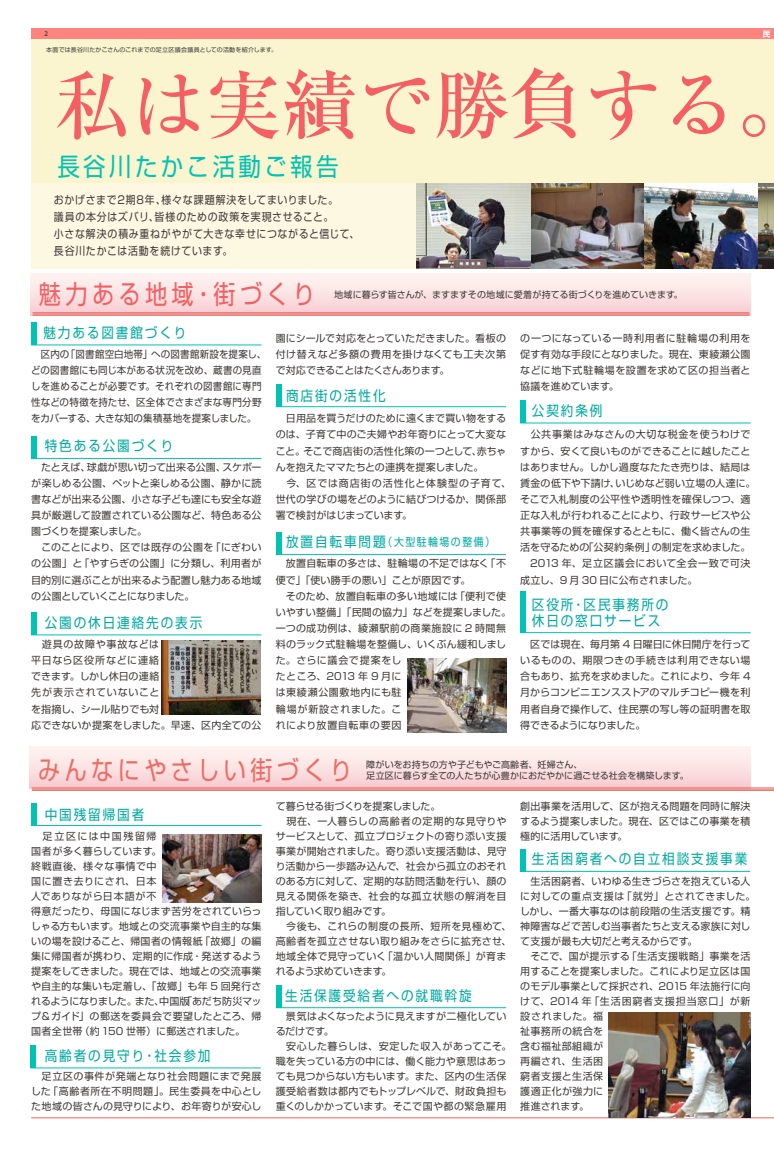
<style>
.page{position:relative;width:774px;height:1151px;background:#fff}
.page>*{position:absolute;margin:0;border:0;box-sizing:border-box;transform-origin:0 0}
.t1{font:500 76px "Ryumin Pro";color:#f45f63}
.t2{font:26px "Shin Go Pro";letter-spacing:.2em;color:#ec6d65;scale:.85 1}
.t3{font:26px "Shin Go Pro";letter-spacing:.2em;color:#f45f63;scale:.85 1}
.t4{font:25px "Shin Go Pro";letter-spacing:.15em;color:#00c3b4;scale:.9 1}
.t5{font:14px/16.1px "Shin Go Pro";letter-spacing:.15em;color:#00aba1;scale:.9 1}
.t6{font:11px/17px "Shin Go Pr 6";letter-spacing:.07em;color:#3e3a39;scale:.9 1}
.t7{font:11px "Shin Go Pro";letter-spacing:.15em;color:#00aba1;scale:.9 1}
.t8{font:10px/15px "Shin Go Pro";letter-spacing:.015em;color:#3e3a39}
.t9{font:10px/16.1px "Shin Go Pro";letter-spacing:.015em;color:#3e3a39;scale:.95 1}
.t10{font:9px/11px "Shin Go Pro";letter-spacing:.005em;color:#3e3a39}
.t11{font:6px "Shin Go Pro";letter-spacing:.02em;color:#3e3a39}
.t12{font:500 6px "UD Shin Go Pro";color:#3e3a39}
.s1{font-size:14px}
</style>
<div class="page">
<div style="left:30px;top:747px;width:720px;height:41px;background:linear-gradient(to bottom,#fef6f3,#f8cdd2)"></div>
<div style="left:30px;top:274px;width:721px;height:41px;background:linear-gradient(to bottom,#fff9f6,#f7c7cb)"></div>
<div style="left:31px;top:39px;width:743px;height:229px;background:#fbf5cf"></div>
<div style="left:31px;top:183px;width:386px;height:85px;background:#fcf8e2"></div>
<img style="left:417px;top:183px;width:357px;height:85px">
<div style="left:31px;top:29px;width:743px;height:10px;background:#ff837e"></div>
<hr style="left:33px;top:312px;width:716px;height:1px;background:#ec6d65">
<hr style="left:33px;top:314px;width:716px;height:1px;background:#ec6d65">
<hr style="left:33px;top:315px;width:716px;height:1px;background:#ec6d65">
<hr style="left:32px;top:787px;width:742px;height:1px;background:#ec6d65">
<hr style="left:32px;top:789px;width:742px;height:1px;background:#ec6d65">
<hr style="left:32px;top:790px;width:742px;height:1px;background:#ec6d65">
<hr style="left:31px;top:345px;width:230px;height:1px;background:#00c3b4">
<div style="left:31px;top:322px;width:6px;height:23px;background:#00c3b4"></div>
<hr style="left:31px;top:1117px;width:743px;height:1px;background:#f45f63">
<img style="left:407px;top:658px;width:99px;height:75px">
<img style="left:162px;top:834px;width:99px;height:69px">
<img style="left:162px;top:641px;width:99px;height:74px">
<hr style="left:31px;top:458px;width:230px;height:1px;background:#00c3b4">
<div style="left:31px;top:436px;width:6px;height:23px;background:#00c3b4"></div>
<hr style="left:31px;top:635px;width:230px;height:1px;background:#00c3b4">
<div style="left:31px;top:612px;width:6px;height:23px;background:#00c3b4"></div>
<hr style="left:276px;top:406px;width:230px;height:1px;background:#00c3b4">
<div style="left:276px;top:384px;width:5px;height:23px;background:#00c3b4"></div>
<hr style="left:276px;top:554px;width:230px;height:1px;background:#00c3b4">
<div style="left:276px;top:532px;width:5px;height:22px;background:#00c3b4"></div>
<hr style="left:520px;top:423px;width:230px;height:1px;background:#00c3b4">
<div style="left:520px;top:400px;width:6px;height:23px;background:#00c3b4"></div>
<hr style="left:520px;top:632px;width:230px;height:1px;background:#00c3b4">
<div style="left:520px;top:591px;width:6px;height:42px;background:#00c3b4"></div>
<hr style="left:520px;top:871px;width:230px;height:1px;background:#00c3b4">
<div style="left:520px;top:849px;width:5px;height:22px;background:#00c3b4"></div>
<hr style="left:276px;top:1007px;width:230px;height:1px;background:#00c3b4">
<div style="left:276px;top:985px;width:5px;height:23px;background:#00c3b4"></div>
<hr style="left:30px;top:1068px;width:231px;height:1px;background:#00c3b4">
<div style="left:30px;top:1045px;width:6px;height:23px;background:#00c3b4"></div>
<hr style="left:31px;top:825px;width:230px;height:1px;background:#00c3b4">
<div style="left:31px;top:803px;width:6px;height:23px;background:#00c3b4"></div>
<svg style="left:763px;top:31px;width:7px;height:7px"></svg>
<img style="left:609px;top:1012px;width:141px;height:105px">
<p class="t12" style="left:44px;top:29px;width:5px">2</p>
<p class="t11" style="left:46px;top:45px;width:233px">本面では長谷川たかこさんのこれまでの足立区議会議員としての活動を紹介します。</p>
<h1 class="t1" style="left:54px;top:45px;width:762px">私は実績で勝負する。</h1>
<h3 class="t4" style="left:57px;top:146px;width:314px">長谷川たかこ活動ご報告</h3>
<p class="t6" style="left:54px;top:190px;width:341px">おかげさまで2期8年、様々な課題解決をしてまいりました。<br>議員の本分はズバリ、皆様のための政策を実現させること。<br>小さな解決の積み重ねがやがて大きな幸せにつながると信じて、長谷川たかこは活動を続けています。</p>
<h2 class="t3" style="left:39px;top:273px;width:326px">魅力ある地域・街づくり</h2>
<p class="t10" style="left:334px;top:288px;width:350px">地域に暮らす皆さんが、ますますその地域に愛着が持てる街づくりを進めていきます。</p>
<h3 class="t5" style="left:43px;top:323px;width:160px">魅力ある図書館づくり</h3>
<p class="t8" style="left:520px;top:329px;width:232px;line-height:16.1px;text-align:justify">の一つになっている一時利用者に駐輪場の利用を促す有効な手段にとなりました。現在、東綾瀬公園などに地下式駐輪場を設置を求めて区の担当者と協議を進めています。</p>
<p class="t8" style="left:520px;top:425px;width:237px;line-height:16.1px">　公共事業はみなさんの大切な税金を使うわけですから、安くて良いものができることに越したことはありません。しかし過度なたたき売りは、結局は賃金の低下や下請け、いじめなど弱い立場の人達に。そこで入札制度の公平性や透明性を確保しつつ、適正な入札が行われることにより、行政サービスや公共事業等の質を確保するとともに、働く皆さんの生活を守るための「公契約条例」の制定を求めました。　2013 年、足立区議会において全会一致で可決成立し、9 月 30 日に公布されました。</p>
<p class="t8" style="left:276px;top:329px;width:232px;line-height:16.1px;text-align:justify">園にシールで対応をとっていただきました。看板の付け替えなど多額の費用を掛けなくても工夫次第で対応できることはたくさんあります。</p>
<p class="t8" style="left:276px;top:409px;width:237px;line-height:16.1px;text-indent:10px">日用品を買うだけのために遠くまで買い物をするのは、子育て中のご夫婦やお年寄りにとって大変なこと。そこで商店街の活性化策の一つとして、赤ちゃんを抱えたママたちとの連携を提案しました。<br>　今、区では商店街の活性化と体験型の子育て、世代の学びの場をどのように結びつけるか、関係部署で検討がはじまっています。</p>
<p class="t8" style="left:276px;top:554px;width:237px;line-height:16.1px">　放置自転車の多さは、駐輪場の不足ではなく「不便で」「使い勝手の悪い」ことが原因です。<br>　そのため、放置自転車の多い地域には「便利で使いやすい整備」「民間の協力」などを提案しました。一つの成功例は、綾瀬駅前の商業施設に 2 時間無料のラック式駐輪場を整備し、いくぶん緩和しました。さらに議会で提案をし<br>たところ、2013 年 9 月に<br>は東綾瀬公園敷地内にも駐<br>輪場が新設されました。こ<br>れにより放置自転車の要因</p>
<p class="t9" style="left:31px;top:345px;width:249px">　区内の「図書館空白地帯」への図書館新設を提案し、どの図書館にも同じ本がある状況を改め、蔵書の見直しを進めることが必要です。それぞれの図書館に専門性などの特徴を持たせ、区全体でさまざまな専門分野をカバーする、大きな知の集積基地を提案しました。</p>
<p class="t8" style="left:31px;top:458px;width:232px;line-height:16.1px;text-indent:10px">たとえば、球戯が思い切って出来る公園、スケボーが楽しめる公園、ペットと楽しめる公園、静かに読書などが出来る公園、小さな子ども達にも安全な遊具が厳選して設置されている公園など、特色ある公園づくりを提案しました。<br>　このことにより、区では既存の公園を「にぎわいの公園」と「やすらぎの公園」に分類し、利用者が目的別に選ぶことが出来るよう配置し魅力ある地域の公園としていくことになりました。</p>
<p class="t8" style="left:31px;top:635px;width:232px;line-height:16.1px">　遊具の故障や事故などは<br>平日なら区役所などに連絡<br>できます。しかし休日の連絡<br>先が表示されていないこと<br>を指摘し、シール貼りでも対<br>応できないか提案をしました。早速、区内全ての公</p>
<h2 class="t2" style="left:38px;top:749px;width:371px">みんなにやさしい街づくり</h2>
<h3 class="t5" style="left:286px;top:386px;width:112px">商店街の活性化</h3>
<h3 class="t5" style="left:532px;top:401px;width:80px">公契約条例</h3>
<h3 class="t5" style="left:45px;top:436px;width:144px">特色ある公園づくり</h3>
<p class="t7" style="left:286px;top:533px;width:234px"><span class="s1">放置自転車問題</span>（大型駐輪場の整備）</p>
<h3 class="t5" style="left:532px;top:595px;width:153px">区役所・区民事務所の休日の窓口サービス</h3>
<h3 class="t5" style="left:45px;top:613px;width:176px">公園の休日連絡先の表示</h3>
<p class="t8" style="left:520px;top:635px;width:232px;line-height:16.1px;text-align:justify">　区では現在、毎月第 4 日曜日に休日開庁を行っているものの、期限つきの手続きは利用できない場合もあり、拡充を求めました。これにより、今年 4月からコンビニエンスストアのマルチコピー機を利用者自身で操作して、住民票の写し等の証明書を取得できるようになりました。</p>
<p class="t10" style="left:366px;top:758px;width:324px">障がいをお持ちの方や子どもやご高齢者、妊婦さん、<br>足立区に暮らす全ての人たちが心豊かにおだやかに過ごせる社会を構築します。</p>
<h3 class="t5" style="left:45px;top:804px;width:112px">中国残留帰国者</h3>
<p class="t8" style="left:31px;top:827px;width:232px">　足立区には中国残留帰<br>国者が多く暮らしています。<br>終戦直後、様々な事情で中<br>国に置き去りにされ、日本<br>人でありながら日本語が不<br>得意だったり、母国になじまず苦労をされていらっしゃる方もいます。地域との交流事業や自主的な集いの場を設けること、帰国者の情報紙「故郷」の編集に帰国者が携わり、定期的に作成・発送するよう提案をしてきました。現在では、地域との交流事業や自主的な集いも定着し、「故郷」も年 5 回発行されるようになりました。また、中国版「あだち防災マップ＆ガイド」の郵送を委員会で要望したところ、帰国者全世帯（約 150 世帯）に郵送されました。</p>
<p class="t8" style="left:31px;top:1067px;width:232px;text-align:justify">　足立区の事件が発端となり社会問題にまで発展した「高齢者所在不明問題」。民生委員を中心とした地域の皆さんの見守りにより、お年寄りが安心し</p>
<h3 class="t5" style="left:45px;top:1046px;width:186px">高齢者の見守り・社会参加</h3>
<p class="t8" style="left:276px;top:797px;width:237px">て暮らせる街づくりを提案しました。<br>　現在、一人暮らしの高齢者の定期的な見守りやサービスとして、孤立プロジェクトの寄り添い支援事業が開始されました。寄り添い支援活動は、見守り活動から一歩踏み込んで、社会から孤立のおそれのある方に対して、定期的な訪問活動を行い、顔の見える関係を築き、社会的な孤立状態の解消を目指していく取り組みです。<br>　今後も、これらの制度の長所、短所を見極めて、高齢者を孤立させない取り組みをさらに拡充させ、地域全体で見守っていく「温かい人間関係」が育まれるよう求めていきます。</p>
<p class="t8" style="left:276px;top:1007px;width:237px">　景気はよくなったように見えますが二極化しているだけです。<br>　安心した暮らしは、安定した収入があってこそ。職を失っている方の中には、働く能力や意思はあっても見つからない方もいます。また、区内の生活保護受給者数は都内でもトップレベルで、財政負担も重くのしかかっています。そこで国や都の緊急雇用</p>
<h3 class="t5" style="left:285px;top:986px;width:209px">生活保護受給者への就職斡旋</h3>
<p class="t8" style="left:520px;top:797px;width:232px;text-align:justify">創出事業を活用して、区が抱える問題を同時に解決するよう提案しました。現在、区ではこの事業を積極的に活用しています。</p>
<p class="t8" style="left:520px;top:872px;width:237px">　生活困窮者、いわゆる生きづらさを抱えている人に対しての重点支援は「就労」とされてきました。しかし、一番大事なのは前段階の生活支援です。精神障害などで苦しむ当事者たちと支える家族に対して支援が最も大切だと考えるからです。<br>　そこで、国が提示する「生活支援戦略」事業を活用することを提案しました。これにより足立区は国のモデル事業として採択され、2015 年法施行に向けて、2014 年「生活困窮者支援担当窓口」が新設されました。福<br>祉事務所の統合を<br>含む福祉部組織が<br>再編され、生活困<br>窮者支援と生活保<br>護適正化が強力に<br>推進されます。</p>
<h3 class="t5" style="left:532px;top:849px;width:241px">生活困窮者への自立相談支援事業</h3>
</div>
